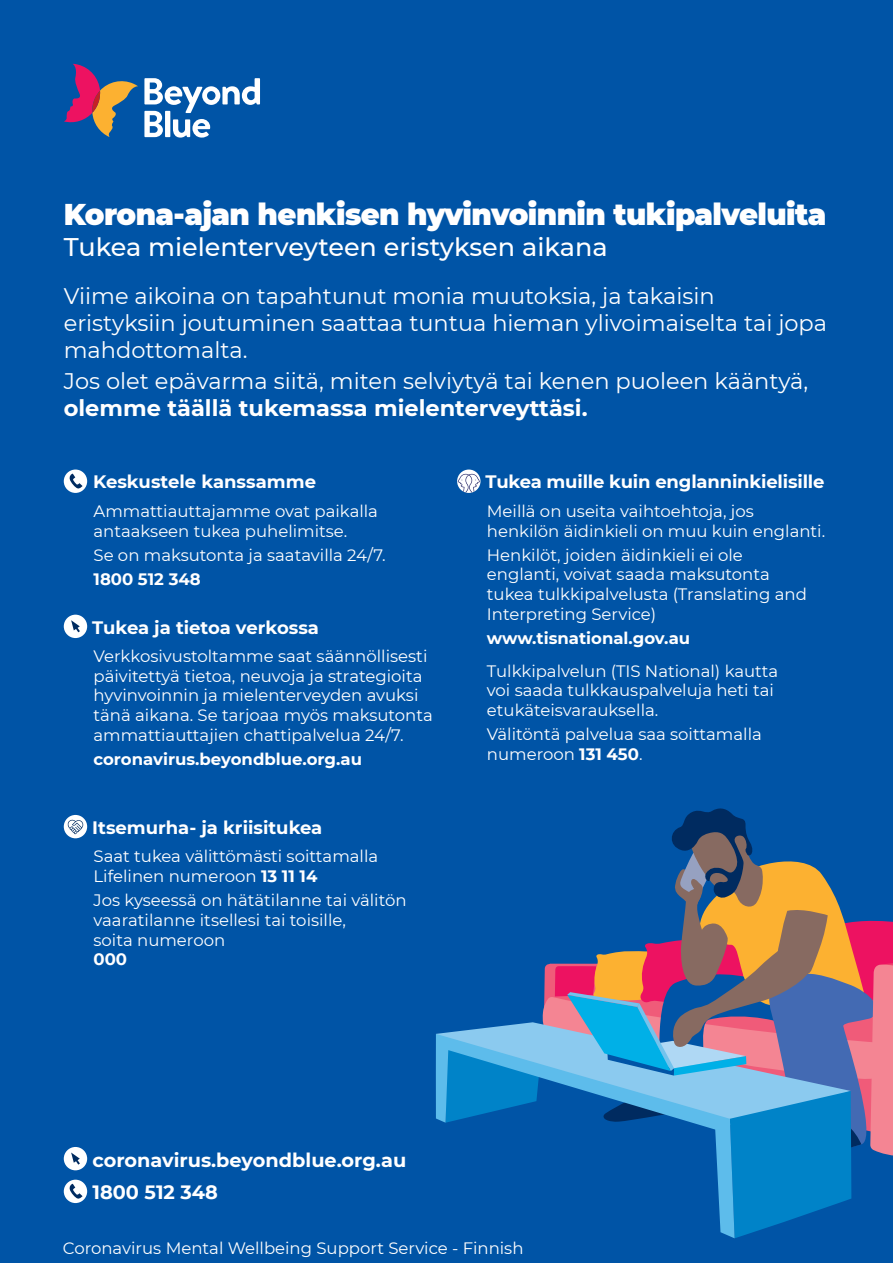
<style>
.page{position:relative;width:893px;height:1263px;background:#0054a6}
.page>*{position:absolute;margin:0;border:0;box-sizing:border-box;transform-origin:0 0}
.t1{font:900 30px "Montserrat";letter-spacing:-.02em;color:#fff}
.t2{font:500 25.5px "Montserrat";color:#fff}
.t3{font:22.5px/27px "Montserrat";color:#fff}
.t4{font:700 22.5px "Montserrat";color:#fff}
.t5{font:700 19.2px/32.7px "Montserrat";color:#fff}
.t6{font:700 18px "Montserrat";letter-spacing:-.01em;color:#fff}
.t7{font:16.5px/19.8px "Montserrat";color:#fff}
.t8{font:700 16.5px "Montserrat";color:#fff}
.s1{font-weight:700}
</style>
<div class="page">
<svg style="left:436px;top:808px;width:457px;height:430px"></svg>
<div style="left:64px;top:1147px;width:23px;height:23px;background:#fff;border-radius:50%"></div>
<svg style="left:71px;top:1152px;width:9px;height:12px"></svg>
<div style="left:64px;top:1180px;width:23px;height:23px;background:#fff;border-radius:50%"></div>
<svg style="left:69px;top:1184px;width:14px;height:15px"></svg>
<svg style="left:64px;top:64px;width:74px;height:73px"></svg>
<svg style="left:144px;top:78px;width:116px;height:60px"></svg>
<svg style="left:457px;top:469px;width:23px;height:24px"></svg>
<svg style="left:458px;top:474px;width:22px;height:19px"></svg>
<div style="left:64px;top:469px;width:23px;height:24px;background:#fff;border-radius:50%"></div>
<svg style="left:69px;top:474px;width:14px;height:15px"></svg>
<div style="left:64px;top:615px;width:23px;height:23px;background:#fff;border-radius:50%"></div>
<svg style="left:71px;top:620px;width:9px;height:12px"></svg>
<div style="left:64px;top:815px;width:23px;height:23px;background:#fff;border-radius:50%"></div>
<svg style="left:68px;top:820px;width:15px;height:14px"></svg>
<h1 class="t1" style="left:64px;top:192px;width:764px">Korona-ajan henkisen hyvinvoinnin tukipalveluita</h1>
<h2 class="t2" style="left:64px;top:229px;width:545px">Tukea mielenterveyteen eristyksen aikana</h2>
<h3 class="t3" style="left:64px;top:281px;width:765px">Viime aikoina on tapahtunut monia muutoksia, ja takaisin eristyksiin joutuminen saattaa tuntua hieman ylivoimaiselta tai jopa mahdottomalta.</h3>
<h3 class="t3" style="left:64px;top:367px;width:746px">Jos olet epävarma siitä, miten selviytyä tai kenen puoleen kääntyä,</h3>
<h3 class="t4" style="left:64px;top:392px;width:525px">olemme täällä tukemassa mielenterveyttäsi.</h3>
<p class="t6" style="left:93px;top:469px;width:224px">Keskustele kanssamme</p>
<p class="t7" style="left:94px;top:500px;width:286px">Ammattiauttajamme ovat paikalla antaakseen tukea puhelimitse.</p>
<p class="t7" style="left:94px;top:544px;width:294px">Se on maksutonta ja saatavilla 24/7.</p>
<p class="t8" style="left:94px;top:567px;width:109px">1800 512 348</p>
<p class="t6" style="left:92px;top:614px;width:228px">Tukea ja tietoa verkossa</p>
<p class="t7" style="left:94px;top:645px;width:341px">Verkkosivustoltamme saat säännöllisesti päivitettyä tietoa, neuvoja ja strategioita hyvinvoinnin ja mielenterveyden avuksi tänä aikana. Se tarjoaa myös maksutonta ammattiauttajien chattipalvelua 24/7.</p>
<p class="t8" style="left:94px;top:747px;width:270px">coronavirus.beyondblue.org.au</p>
<p class="t6" style="left:92px;top:814px;width:232px">Itsemurha- ja kriisitukea</p>
<p class="t7" style="left:94px;top:846px;width:286px">Saat tukea välittömästi soittamalla<br>Lifelinen numeroon <span class="s1">13 11 14</span></p>
<p class="t7" style="left:94px;top:890px;width:315px">Jos kyseessä on hätätilanne tai välitön vaaratilanne itsellesi tai toisille,<br>soita numeroon</p>
<p class="t8" style="left:94px;top:948px;width:35px">000</p>
<p class="t6" style="left:486px;top:469px;width:340px">Tukea muille kuin englanninkielisille</p>
<p class="t7" style="left:487px;top:500px;width:340px">Meillä on useita vaihtoehtoja, jos henkilön äidinkieli on muu kuin englanti.</p>
<p class="t7" style="left:487px;top:544px;width:322px">Henkilöt, joiden äidinkieli ei ole englanti, voivat saada maksutonta tukea tulkkipalvelusta (Translating and Interpreting Service)</p>
<p class="t8" style="left:487px;top:626px;width:205px">www.tisnational.gov.au</p>
<p class="t7" style="left:487px;top:660px;width:293px">Tulkkipalvelun (TIS National) kautta voi saada tulkkauspalveluja heti tai etukäteisvarauksella.</p>
<p class="t7" style="left:487px;top:724px;width:276px">Välitöntä palvelua saa soittamalla numeroon <span class="s1">131 450</span>.</p>
<p class="t5" style="left:92px;top:1142px;width:315px">coronavirus.beyondblue.org.au<br>1800 512 348</p>
<p class="t7" style="left:63px;top:1238px;width:462px">Coronavirus Mental Wellbeing Support Service - Finnish</p>
</div>
